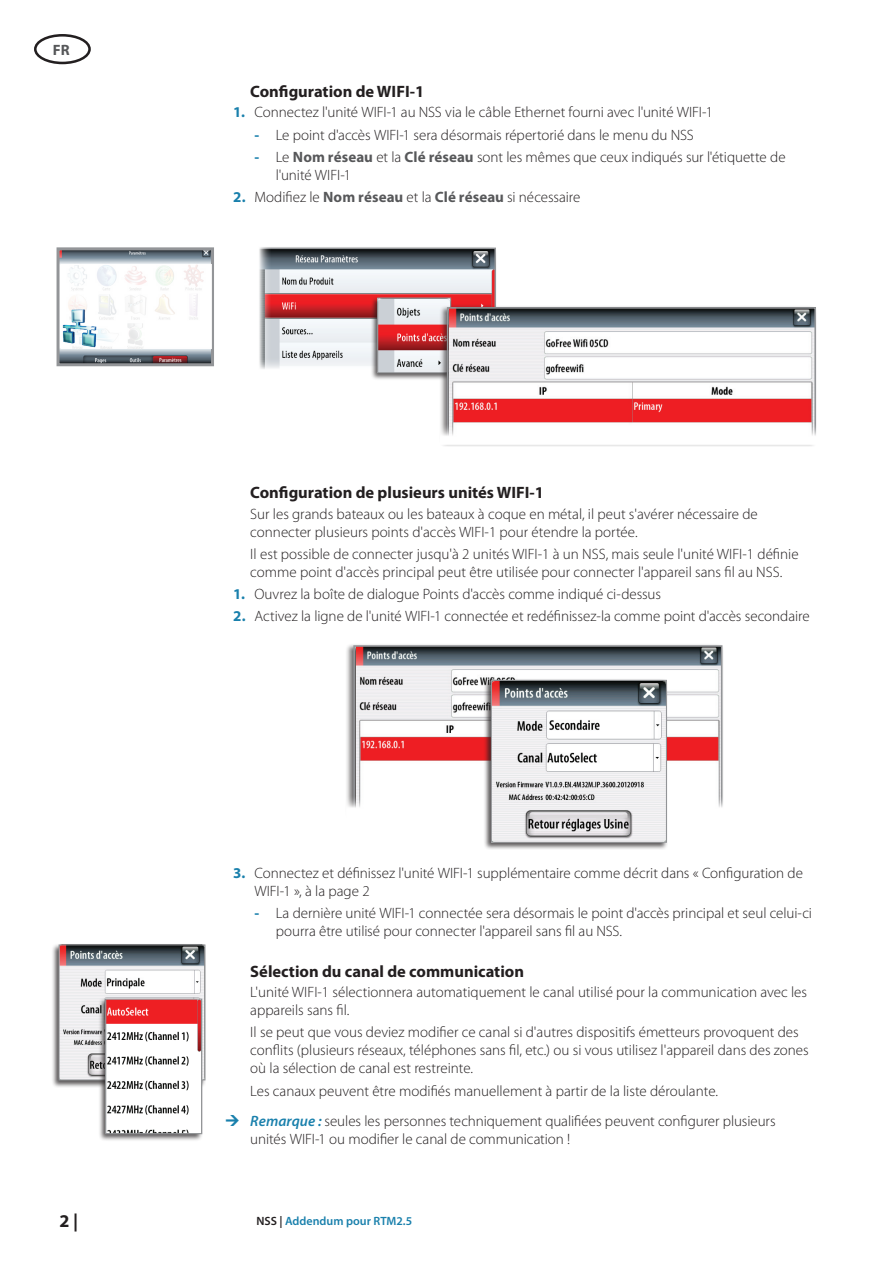
<style>
.page{position:relative;width:893px;height:1263px;background:#fff}
.page>*{position:absolute;margin:0;border:0;box-sizing:border-box;transform-origin:0 0}
.t1{font:700 18px "Myriad Pro";color:#231f20}
.t2{font:700 16.5px "Myriad Pro";color:#231f20}
.t3{font:300 15px/18px "Myriad Pro";color:#231f20}
.t4{font:700 15px "Myriad Pro";color:#57585a}
.t5{font:600 12px "Myriad Pro";color:#1980ac}
.s1{font-weight:700;color:#1980ac}
.s2{font-weight:700;color:#57585a}
.s3{font-weight:600;font-style:italic;color:#1980ac}
.s4{color:#231f20}
</style>
<div class="page">
<div style="left:34px;top:34px;width:57px;height:30px;border:3px solid #231f20;border-radius:50%"></div>
<img style="left:272px;top:251px;width:221px;height:106px">
<div style="left:255px;top:248px;width:241px;height:124px;border:2px solid #939598"></div>
<svg style="left:255px;top:247px;width:17px;height:110px"></svg>
<svg style="left:255px;top:357px;width:115px;height:15px;fill:#f1f3f5"></svg>
<div style="left:370px;top:296px;width:82px;height:84px;background:#231f20;opacity:.75"></div>
<img style="left:379px;top:300px;width:70px;height:71px">
<div style="left:377px;top:298px;width:74px;height:75px;border:1px solid #939598"></div>
<div style="left:439px;top:305px;width:379px;height:142px;background:#231f20;opacity:.75"></div>
<img style="left:450px;top:310px;width:363px;height:113px">
<div style="left:447px;top:307px;width:369px;height:132px;border:2px solid #939598"></div>
<div style="left:440px;top:423px;width:383px;height:21px;background:#fff"></div>
<div style="left:346px;top:643px;width:378px;height:177px;background:#231f20;opacity:.75"></div>
<img style="left:356px;top:648px;width:363px;height:147px">
<div style="left:353px;top:645px;width:369px;height:167px;border:2px solid #939598"></div>
<div style="left:347px;top:795px;width:382px;height:31px;background:#fff"></div>
<div style="left:483px;top:678px;width:185px;height:172px;background:#231f20;opacity:.75"></div>
<img style="left:493px;top:682px;width:172px;height:158px">
<div style="left:491px;top:680px;width:176px;height:162px;border:1px solid #939598"></div>
<img style="left:61px;top:251px;width:149px;height:111px">
<div style="left:57px;top:247px;width:157px;height:119px;border:3px solid #939598"></div>
<svg style="left:61px;top:264px;width:150px;height:85px"></svg>
<img style="left:58px;top:307px;width:43px;height:42px">
<div style="left:51px;top:943px;width:156px;height:145px;background:#231f20;opacity:.75"></div>
<img style="left:61px;top:947px;width:142px;height:131px">
<div style="left:59px;top:945px;width:146px;height:135px;border:1px solid #939598"></div>
<div style="left:98px;top:997px;width:106px;height:144px;background:#231f20;opacity:.75"></div>
<img style="left:108px;top:1001px;width:92px;height:131px">
<div style="left:106px;top:999px;width:96px;height:135px;border:1px solid #939598"></div>
<p class="t4" style="left:53px;top:40px;width:18px">FR</p>
<p class="t2" style="left:250px;top:81px;width:175px">Configuration de WIFI-1</p>
<p class="t3" style="left:233px;top:104px;width:481px"><span class="s1">1.</span> Connectez l'unité WIFI-1 au NSS via le câble Ethernet fourni avec l'unité WIFI-1</p>
<p class="t3" style="left:254px;top:126px;width:441px"><span class="s1">-</span> Le point d'accès WIFI-1 sera désormais répertorié dans le menu du NSS</p>
<p class="t3" style="left:276px;top:148px;width:511px;text-indent:-21px"><span class="s1">-</span> Le <span class="s2">Nom réseau</span> et la <span class="s2">Clé réseau</span> sont les mêmes que ceux indiqués sur l'étiquette de l'unité WIFI-1</p>
<p class="t3" style="left:233px;top:188px;width:349px"><span class="s1">2.</span> Modifiez le <span class="s2">Nom réseau</span> et la <span class="s2">Clé réseau</span> si nécessaire</p>
<p class="t2" style="left:250px;top:482px;width:295px">Configuration de plusieurs unités WIFI-1</p>
<p class="t3" style="left:250px;top:505px;width:509px">Sur les grands bateaux ou les bateaux à coque en métal, il peut s'avérer nécessaire de connecter plusieurs points d'accès WIFI-1 pour étendre la portée.</p>
<p class="t3" style="left:250px;top:545px;width:550px">Il est possible de connecter jusqu'à 2 unités WIFI-1 à un NSS, mais seule l'unité WIFI-1 définie comme point d'accès principal peut être utilisée pour connecter l'appareil sans fil au NSS.</p>
<p class="t3" style="left:233px;top:585px;width:429px"><span class="s1">1.</span> Ouvrez la boîte de dialogue Points d'accès comme indiqué ci-dessus</p>
<p class="t3" style="left:233px;top:607px;width:578px"><span class="s1">2.</span> Activez la ligne de l'unité WIFI-1 connectée et redéfinissez-la comme point d'accès secondaire</p>
<p class="t3" style="left:254px;top:864px;width:550px;text-indent:-21px"><span class="s1">3.</span> Connectez et définissez l'unité WIFI-1 supplémentaire comme décrit dans « Configuration de<br>WIFI-1 », à la page 2</p>
<p class="t3" style="left:276px;top:904px;width:538px;text-indent:-21px"><span class="s1">-</span> La dernière unité WIFI-1 connectée sera désormais le point d'accès principal et seul celui-ci pourra être utilisé pour connecter l'appareil sans fil au NSS.</p>
<p class="t2" style="left:250px;top:960px;width:275px">Sélection du canal de communication</p>
<p class="t3" style="left:250px;top:983px;width:558px">L'unité WIFI-1 sélectionnera automatiquement le canal utilisé pour la communication avec les appareils sans fil.</p>
<p class="t3" style="left:250px;top:1023px;width:560px">Il se peut que vous deviez modifier ce canal si d'autres dispositifs émetteurs provoquent des conflits (plusieurs réseaux, téléphones sans fil, etc.) ou si vous utilisez l'appareil dans des zones où la sélection de canal est restreinte.</p>
<p class="t3" style="left:250px;top:1075px;width:527px;line-height:30.8px">Les canaux peuvent être modifiés manuellement à partir de la liste déroulante.<br><span class="s3">Remarque :</span> seules les personnes techniquement qualifiées peuvent configurer plusieurs</p>
<p class="t3" style="left:250px;top:1130px;width:322px">unités WIFI-1 ou modifier le canal de communication !</p>
<p class="t1" style="left:60px;top:1209px;width:20px">2 |</p>
<p class="t5" style="left:256px;top:1213px;width:157px"><span class="s4">NSS |</span> Addendum pour RTM2.5</p>
</div>
